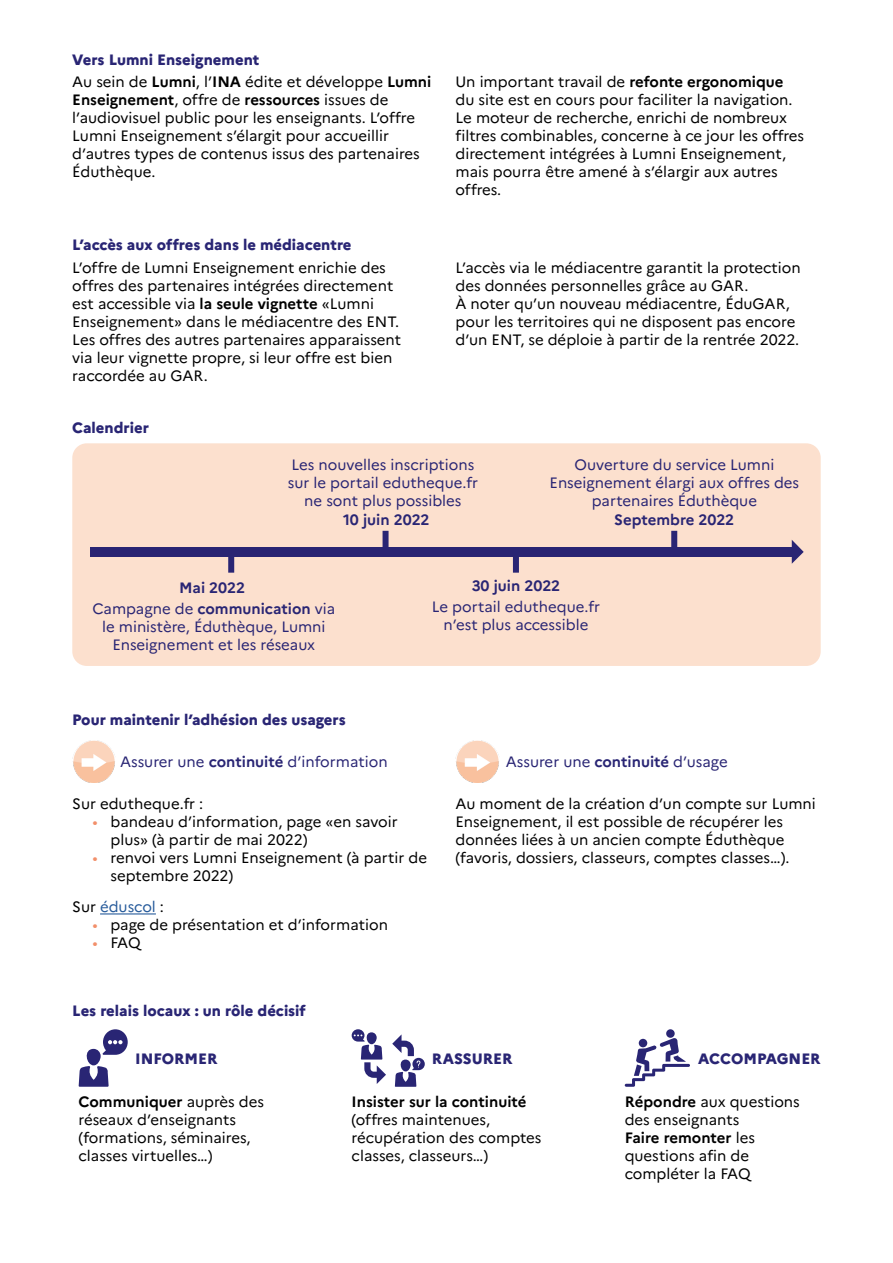
<style>
.page{position:relative;width:893px;height:1263px;background:#fff}
.page>*{position:absolute;margin:0;border:0;box-sizing:border-box;transform-origin:0 0}
.t1{font:15px/18px "Marianne";color:#000}
.t2{font:15px/18px "Marianne";color:#292574;text-align:center}
.t3{font:800 15px "Marianne";color:#292574}
.t4{font:700 15px/20.7px "Marianne";color:#292574;text-align:center}
.t5{font:700 15px "Marianne";color:#000}
.t6{font:15px "Marianne";color:#275b9b}
.s1{font-weight:700}
.s2{font-weight:400}
.s3{color:#f28f6a}
.s4{color:#000}
</style>
<div class="page">
<div style="left:72px;top:443px;width:749px;height:223px;background:#fce0ce;border-radius:14px"></div>
<img style="left:72px;top:740px;width:43px;height:42px">
<img style="left:456px;top:740px;width:43px;height:42px">
<hr style="left:100px;top:913px;width:56px;height:1px;background:#275b9b">
<svg style="left:79px;top:1029px;width:49px;height:58px"></svg>
<svg style="left:352px;top:1029px;width:34px;height:55px"></svg>
<svg style="left:392px;top:1034px;width:33px;height:53px"></svg>
<svg style="left:625px;top:1038px;width:65px;height:49px"></svg>
<div style="left:666px;top:1029px;width:9px;height:9px;background:#292574;border-radius:50%"></div>
<div style="left:639px;top:1039px;width:8px;height:8px;background:#292574;border-radius:50%"></div>
<div style="left:228px;top:556px;width:6px;height:17px;background:#292574"></div>
<div style="left:671px;top:531px;width:6px;height:17px;background:#292574"></div>
<div style="left:383px;top:531px;width:6px;height:17px;background:#292574"></div>
<div style="left:513px;top:556px;width:6px;height:17px;background:#292574"></div>
<div style="left:90px;top:547px;width:702px;height:9px;background:#292473"></div>
<svg style="left:792px;top:540px;width:12px;height:24px"></svg>
<p class="t3" style="left:72px;top:51px;width:189px">Vers Lumni Enseignement</p>
<p class="t1" style="left:72px;top:72px;width:361px">Au sein de <span class="s1">Lumni</span>, l’<span class="s1">INA</span> édite et développe <span class="s1">Lumni Enseignement</span>, offre de <span class="s1">ressources</span> issues de l’audiovisuel public pour les enseignants. L’offre Lumni Enseignement s’élargit pour accueillir d’autres types de contenus issus des partenaires Éduthèque.</p>
<p class="t1" style="left:455px;top:72px;width:350px">Un important travail de <span class="s1">refonte ergonomique </span>du site est en cours pour faciliter la navigation.<br>Le moteur de recherche, enrichi de nombreux filtres combinables, concerne à ce jour les offres directement intégrées à Lumni Enseignement, mais pourra être amené à s’élargir aux autres offres.</p>
<p class="t3" style="left:72px;top:235px;width:281px">L’accès aux offres dans le médiacentre</p>
<p class="t1" style="left:72px;top:259px;width:330px">L’offre de Lumni Enseignement enrichie des offres des partenaires intégrées directement est accessible via <span class="s1">la seule vignette</span> «Lumni Enseignement» dans le médiacentre des ENT.<br>Les offres des autres partenaires apparaissent via leur vignette propre, si leur offre est bien raccordée au GAR.</p>
<p class="t1" style="left:455px;top:259px;width:347px">L’accès via le médiacentre garantit la protection des données personnelles grâce au GAR.<br>À noter qu’un nouveau médiacentre, ÉduGAR, pour les territoires qui ne disposent pas encore d’un ENT, se déploie à partir de la rentrée 2022.</p>
<p class="t3" style="left:72px;top:419px;width:78px">Calendrier</p>
<p class="t2" style="left:288px;top:456px;width:192px">Les nouvelles inscriptions sur le portail edutheque.fr ne sont plus possibles</p>
<p class="t4" style="left:343px;top:509px;width:88px">10 juin 2022</p>
<p class="t2" style="left:550px;top:456px;width:251px">Ouverture du service Lumni<br>Enseignement élargi aux offres des partenaires Éduthèque</p>
<p class="t4" style="left:614px;top:509px;width:122px">Septembre 2022</p>
<p class="t4" style="left:92px;top:578px;width:244px">Mai 2022<br><span class="s2">Campagne de</span> communication <span class="s2">via</span></p>
<p class="t2" style="left:102px;top:618px;width:225px">le ministère, Éduthèque, Lumni<br>Enseignement et les réseaux</p>
<p class="t3" style="left:72px;top:710px;width:275px">Pour maintenir l’adhésion des usagers</p>
<p class="t4" style="left:472px;top:575px;width:90px">30 juin 2022</p>
<p class="t2" style="left:432px;top:597px;width:170px">Le portail edutheque.fr n’est plus accessible</p>
<p class="t2" style="left:120px;top:752px;width:269px">Assurer une <span class="s1">continuité</span> d’information</p>
<p class="t2" style="left:506px;top:752px;width:223px">Assurer une <span class="s1">continuité</span> d’usage</p>
<p class="t1" style="left:72px;top:795px;width:133px">Sur edutheque.fr :</p>
<p class="t1" style="left:111px;top:813px;width:289px;text-indent:-18px"><span class="s3">•</span> bandeau d’information, page «en savoir plus» (à partir de mai 2022)</p>
<p class="t1" style="left:111px;top:849px;width:318px;text-indent:-18px"><span class="s3">•</span> renvoi vers Lumni Enseignement (à partir de septembre 2022)</p>
<p class="t6" style="left:72px;top:897px;width:93px"><span class="s4">Sur</span> éduscol <span class="s4">:</span></p>
<p class="t1" style="left:93px;top:916px;width:297px"><span class="s3">•</span> page de présentation et d’information</p>
<p class="t1" style="left:93px;top:934px;width:50px"><span class="s3">•</span> FAQ</p>
<p class="t3" style="left:72px;top:1001px;width:235px">Les relais locaux : un rôle décisif</p>
<p class="t1" style="left:455px;top:795px;width:362px">Au moment de la création d’un compte sur Lumni Enseignement, il est possible de récupérer les données liées à un ancien compte Éduthèque (favoris, dossiers, classeurs, comptes classes…).</p>
<p class="t3" style="left:135px;top:1049px;width:84px">INFORMER</p>
<p class="t1" style="left:79px;top:1092px;width:187px"><span class="s1">Communiquer</span> auprès des réseaux d’enseignants (formations, séminaires, classes virtuelles…)</p>
<p class="t3" style="left:432px;top:1049px;width:82px">RASSURER</p>
<p class="t5" style="left:352px;top:1092px;width:176px">Insister sur la continuité</p>
<p class="t1" style="left:352px;top:1110px;width:191px">(offres maintenues, récupération des comptes classes, classeurs…)</p>
<p class="t3" style="left:698px;top:1049px;width:124px">ACCOMPAGNER</p>
<p class="t1" style="left:625px;top:1092px;width:177px"><span class="s1">Répondre</span> aux questions des enseignants<br><span class="s1">Faire remonter</span> les questions afin de compléter la FAQ</p>
</div>
